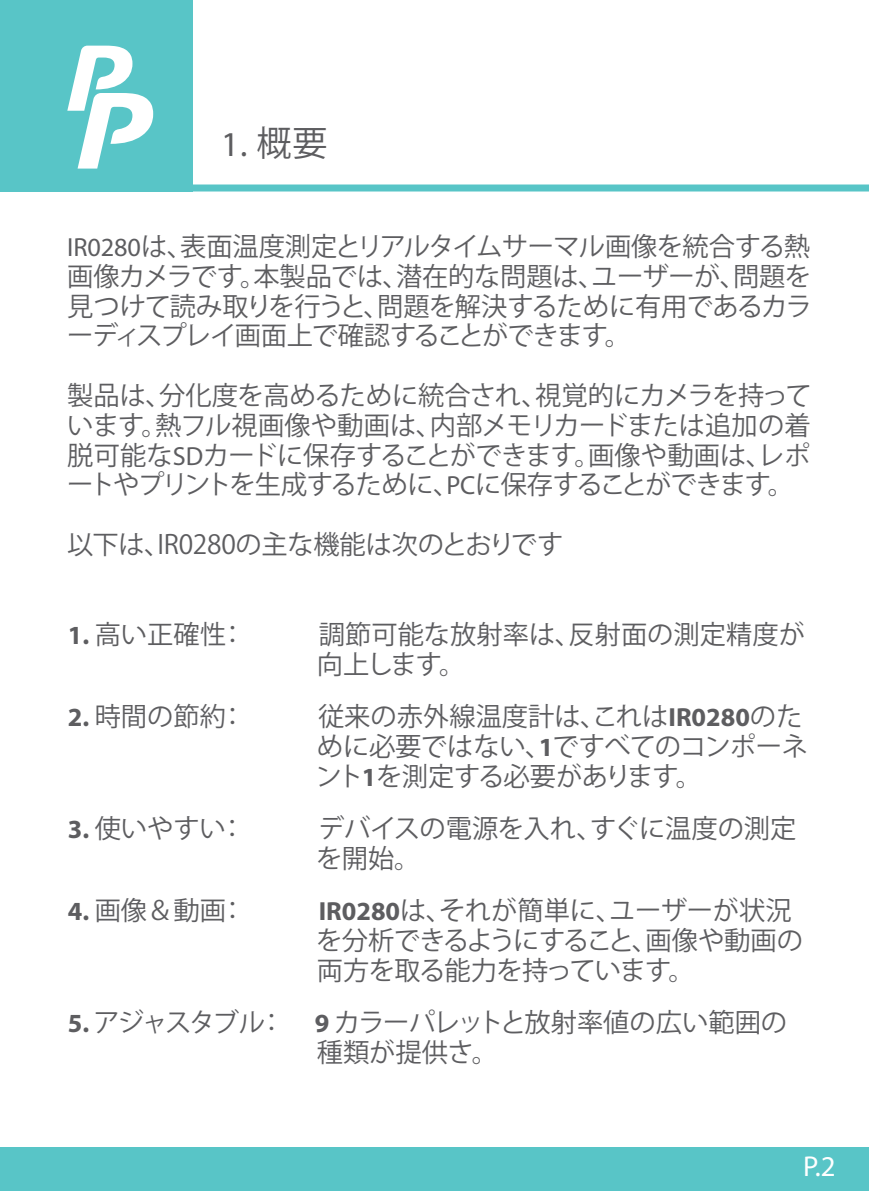
<style>
.page{position:relative;width:869px;height:1191px;background:#fff}
.page>*{position:absolute;margin:0;border:0;box-sizing:border-box;transform-origin:0 0}
.t1{font:35px "Myriad Pro";color:#5d5d60}
.t2{font:28.7px "Myriad Pro";color:#fff}
.t3{font:26.25px/29.8px "Koz Go Pr 6 N";letter-spacing:-.01em;color:#5d5d60}
.s1{font-family:"Koz Go Pr 6 N"}
.s2{font-family:"Myriad Pro"}
.s3{font-family:"Myriad Pro";font-weight:700}
</style>
<div class="page">
<div style="left:0;top:0;width:192px;height:192px;background:#58c5c7"></div>
<svg style="left:67px;top:46px;width:86px;height:123px"></svg>
<div style="left:192px;top:184px;width:676px;height:7px;background:#58c5c7"></div>
<div style="left:0;top:1147px;width:868px;height:44px;background:#58c5c7"></div>
<h1 class="t1" style="left:221px;top:123px;width:108px">1. <span class="s1">概要</span></h1>
<p class="t3" style="left:67px;top:232px;width:746px;text-align:justify"><span class="s2">IR0280</span>は、表面温度測定とリアルタイムサーマル画像を統合する熱画像カメラです。本製品では、潜在的な問題は、ユーザーが、問題を見つけて読み取りを行うと、問題を解決するために有用であるカラーディスプレイ画面上で確認することができます。</p>
<p class="t3" style="left:67px;top:381px;width:745px;text-align:justify">製品は、分化度を高めるために統合され、視覚的にカメラを持っています。熱フル視画像や動画は、内部メモリカードまたは追加の着脱可能な<span class="s2">SD</span>カードに保存することができます。画像や動画は、レポートやプリントを生成するために、<span class="s2">PC</span>に保存することができます。</p>
<p class="t3" style="left:67px;top:530px;width:497px">以下は、IR0280の主な機能は次のとおりです</p>
<p class="t3" style="left:68px;top:620px;width:179px"><span class="s3">1.</span> 高い正確性：</p>
<p class="t3" style="left:316px;top:620px;width:489px">調節可能な放射率は、反射面の測定精度が向上します。</p>
<p class="t3" style="left:68px;top:702px;width:179px"><span class="s3">2.</span> 時間の節約：</p>
<p class="t3" style="left:315px;top:702px;width:494px">従来の赤外線温度計は、これは<span class="s3">IR0280</span>のために必要ではない、<span class="s3">1</span>ですべてのコンポーネント<span class="s3">1</span>を測定する必要があります。</p>
<p class="t3" style="left:68px;top:814px;width:179px"><span class="s3">3.</span> 使いやすい：</p>
<p class="t3" style="left:316px;top:814px;width:481px">デバイスの電源を入れ、すぐに温度の測定を開始。</p>
<p class="t3" style="left:68px;top:896px;width:179px"><span class="s3">4.</span> 画像＆動画：</p>
<p class="t3" style="left:316px;top:896px;width:488px"><span class="s3">IR0280</span>は、それが簡単に、ユーザーが状況を分析できるようにすること、画像や動画の両方を取る能力を持っています。</p>
<p class="t3" style="left:316px;top:1008px;width:472px;text-indent:-249px"><span class="s3">5.</span> アジャスタブル： <span class="s3">9</span> カラーパレットと放射率値の広い範囲の種類が提供さ。</p>
<p class="t2" style="left:802px;top:1148px;width:34px">P.2</p>
</div>
